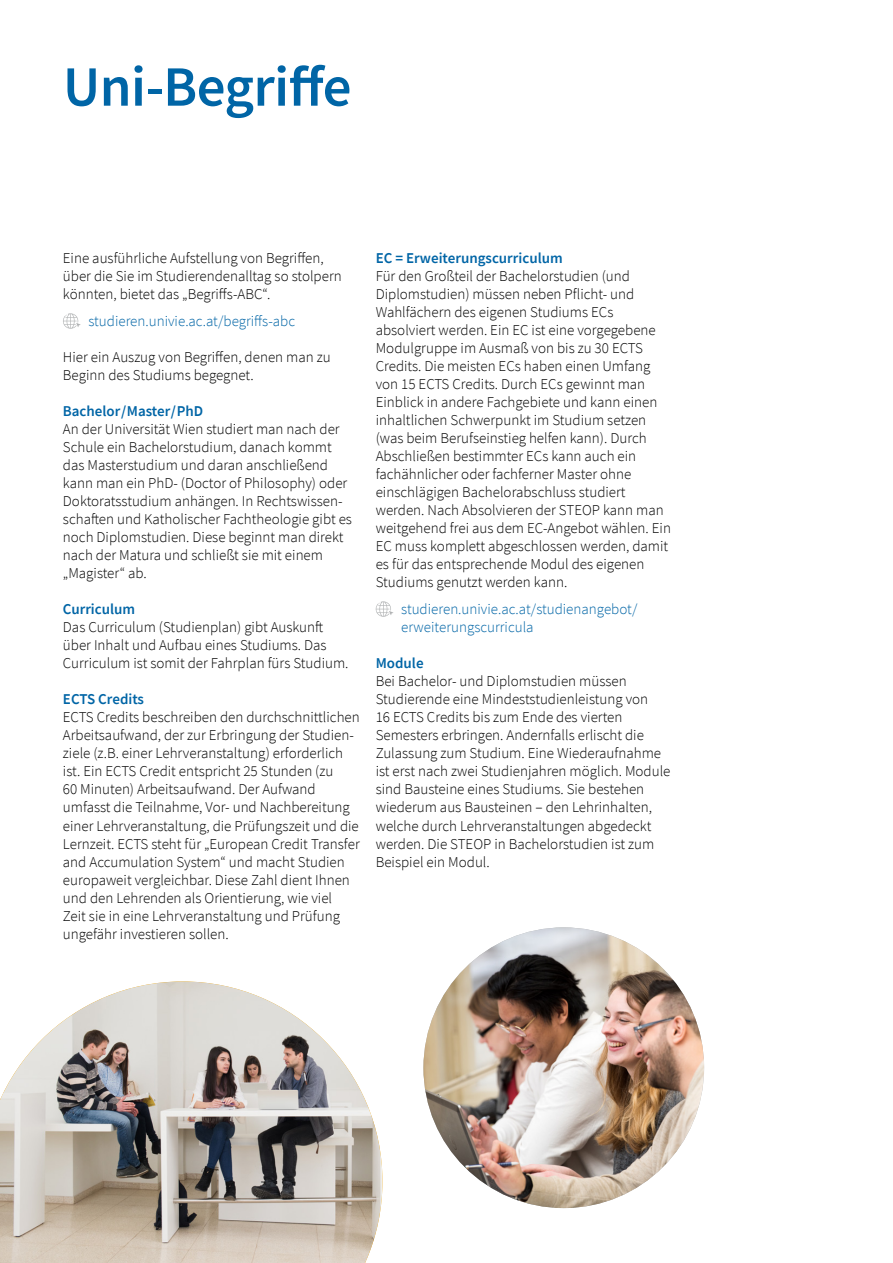
<style>
.page{position:relative;width:893px;height:1263px;background:#fff}
.page>*{position:absolute;margin:0;border:0;box-sizing:border-box;transform-origin:0 0}
.Ebene_2___Headline_blau__H3{font:600 57px "Source Sans Pro";letter-spacing:-.01em;color:#0065a6}
.Adressblock__P{font:300 15px/18px "Source Sans Pro";color:#000}
.Fließtext_10_12__P{font:300 15px/18px "Source Sans Pro";color:#000}
.Adressblock__P-2{font:300 15px/18px "Source Sans Pro";color:#0065a6}
.Zwischentitel_im_Text__P{font:600 15px "Source Sans Pro";color:#0065a6}
.s1{font-weight:600;color:#0065a6}
</style>
<div class="page">
<svg style="left:63px;top:313px;width:18px;height:16px"></svg>
<svg style="left:376px;top:601px;width:17px;height:16px"></svg>
<img style="left:0;top:981px;width:382px;height:282px">
<img style="left:423px;top:927px;width:281px;height:281px;border-radius:140px">
<h3 class="Ebene_2___Headline_blau__H3" style="left:63px;top:49px;width:290px">Uni-Begriffe</h3>
<p class="Fließtext_10_12__P" style="left:63px;top:249px;width:280px">Eine ausführliche Aufstellung von Begriffen, über die Sie im Studierendenalltag so stolpern könnten, bietet das „Begriffs-ABC“.</p>
<p class="Adressblock__P-2" style="left:88px;top:312px;width:208px">studieren.univie.ac.at/begriffs-abc</p>
<p class="Adressblock__P" style="left:63px;top:348px;width:269px">Hier ein Auszug von Begriffen, denen man zu<br>Beginn des Studiums begegnet.</p>
<p class="Adressblock__P" style="left:63px;top:402px;width:291px"><span class="s1">Bachelor/Master/PhD<br></span>An der Universität Wien studiert man nach der Schule ein Bachelorstudium, danach kommt das Masterstudium und daran anschließend kann man ein PhD- (Doctor of Philosophy) oder Doktoratsstudium anhängen. In Rechtswissen&shy;schaften und Katholischer Fachtheologie gibt es noch Diplomstudien. Diese beginnt man direkt nach der Matura und schließt sie mit einem „Magister“ ab.</p>
<p class="Adressblock__P" style="left:63px;top:600px;width:287px"><span class="s1">Curriculum<br></span>Das Curriculum (Studienplan) gibt Auskunft über Inhalt und Aufbau eines Studiums. Das Curriculum ist somit der Fahrplan fürs Studium.</p>
<p class="Adressblock__P" style="left:63px;top:690px;width:298px"><span class="s1">ECTS Credits<br></span>ECTS Credits beschreiben den durchschnittlichen Arbeitsaufwand, der zur Erbringung der Studien&shy;ziele (z.B. einer Lehrveranstaltung) erforderlich ist. Ein ECTS Credit entspricht 25 Stunden (zu<br>60 Minuten) Arbeitsaufwand. Der Aufwand umfasst die Teilnahme, Vor- und Nachbereitung einer Lehrveranstaltung, die Prüfungszeit und die Lernzeit. ECTS steht für „European Credit Transfer and Accumulation System“ und macht Studien europaweit vergleichbar. Diese Zahl dient Ihnen und den Lehrenden als Orientierung, wie viel<br>Zeit sie in eine Lehrveranstaltung und Prüfung ungefähr investieren sollen.</p>
<p class="Adressblock__P" style="left:376px;top:249px;width:297px"><span class="s1">EC = Erweiterungscurriculum<br></span>Für den Großteil der Bachelorstudien (und Diplomstudien) müssen neben Pflicht- und Wahlfächern des eigenen Studiums ECs absolviert werden. Ein EC ist eine vorgegebene Modulgruppe im Ausmaß von bis zu 30 ECTS Credits. Die meisten ECs haben einen Umfang von 15 ECTS Credits. Durch ECs gewinnt man Einblick in andere Fachgebiete und kann einen inhaltlichen Schwerpunkt im Studium setzen (was beim Berufseinstieg helfen kann). Durch Abschließen bestimmter ECs kann auch ein fachähnlicher oder fachferner Master ohne einschlägigen Bachelorabschluss studiert werden. Nach Absolvieren der STEOP kann man weitgehend frei aus dem EC-Angebot wählen. Ein EC muss komplett abgeschlossen werden, damit es für das entsprechende Modul des eigenen Studiums genutzt werden kann.</p>
<p class="Adressblock__P-2" style="left:401px;top:600px;width:238px">studieren.univie.ac.at/studienangebot/ erweiterungscurricula</p>
<p class="Zwischentitel_im_Text__P" style="left:376px;top:654px;width:49px">Module</p>
<p class="Fließtext_10_12__P" style="left:376px;top:672px;width:296px">Bei Bachelor- und Diplomstudien müssen Studierende eine Mindeststudienleistung von<br>16 ECTS Credits bis zum Ende des vierten Semesters erbringen. Andernfalls erlischt die Zulassung zum Studium. Eine Wiederaufnahme ist erst nach zwei Studienjahren möglich. Module sind Bausteine eines Studiums. Sie bestehen wiederum aus Bausteinen – den Lehrinhalten, welche durch Lehrveranstaltungen abgedeckt werden. Die STEOP in Bachelorstudien ist zum Beispiel ein Modul.</p>
</div>
